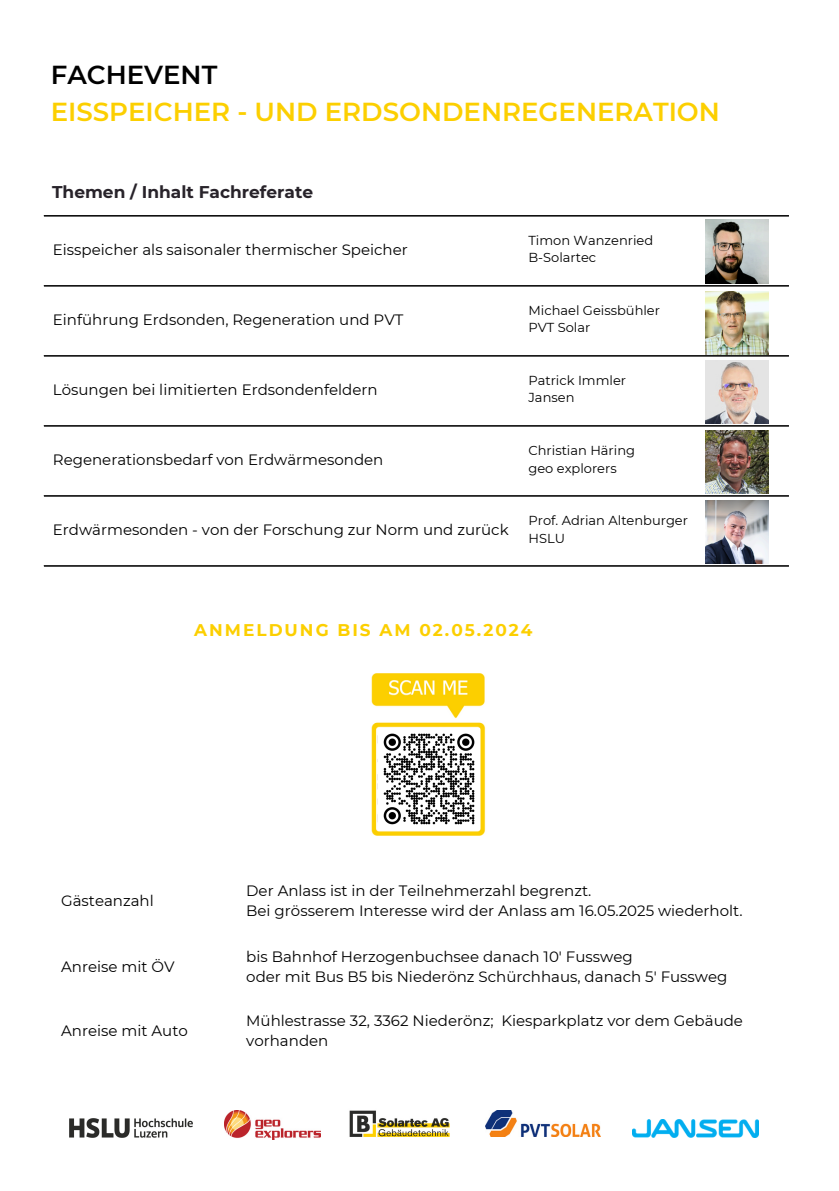
<style>
.page{position:relative;width:839px;height:1191px;background:#fff}
.page>*{position:absolute;margin:0;border:0;box-sizing:border-box;transform-origin:0 0}
.t1{font:600 26px "Montserrat";color:#fccf00}
.t2{font:600 26px "Montserrat";color:#000}
.t3{font:700 17px "Montserrat";color:#28232a}
.t4{font:700 17px "Montserrat";letter-spacing:.12em;color:#fccf00}
.t5{font:15px/20px "Montserrat";color:#000}
.t6{font:13px "Montserrat";color:#000}
</style>
<div class="page">
<img style="left:224px;top:1111px;width:96px;height:28px">
<img style="left:70px;top:1118px;width:123px;height:20px">
<img style="left:632px;top:1119px;width:126px;height:18px">
<img style="left:349px;top:1110px;width:101px;height:27px">
<img style="left:485px;top:1111px;width:115px;height:25px">
<hr style="left:44px;top:215px;width:745px;height:2px;background:#000">
<hr style="left:44px;top:285px;width:745px;height:2px;background:#000">
<hr style="left:44px;top:355px;width:745px;height:2px;background:#000">
<hr style="left:44px;top:425px;width:745px;height:2px;background:#000">
<hr style="left:44px;top:495px;width:745px;height:2px;background:#000">
<hr style="left:44px;top:565px;width:745px;height:2px;background:#000">
<img style="left:705px;top:431px;width:63px;height:63px">
<img style="left:705px;top:500px;width:63px;height:63px">
<img style="left:705px;top:361px;width:63px;height:63px">
<img style="left:705px;top:291px;width:63px;height:63px">
<img style="left:705px;top:219px;width:63px;height:65px">
<img style="left:371px;top:674px;width:115px;height:162px">
<img style="left:378px;top:728px;width:101px;height:102px">
<p class="t2" style="left:51px;top:58px;width:168px">FACHEVENT</p>
<p class="t1" style="left:51px;top:95px;width:670px">EISSPEICHER - UND ERDSONDENREGENERATION</p>
<p class="t3" style="left:52px;top:182px;width:262px">Themen / Inhalt Fachreferate</p>
<h1 class="t5" style="left:53px;top:239px;width:356px">Eisspeicher als saisonaler thermischer Speicher</h1>
<p class="t5" style="left:53px;top:309px;width:352px">Einführung Erdsonden, Regeneration und PVT</p>
<p class="t5" style="left:53px;top:380px;width:326px">Lösungen bei limitierten Erdsondenfeldern</p>
<p class="t5" style="left:53px;top:450px;width:332px">Regenerationsbedarf von Erdwärmesonden</p>
<p class="t5" style="left:53px;top:520px;width:457px">Erdwärmesonden - von der Forschung zur Norm und zurück</p>
<h1 class="t6" style="left:528px;top:233px;width:126px">Timon Wanzenried</h1>
<p class="t6" style="left:528px;top:250px;width:69px">B-Solartec</p>
<p class="t6" style="left:528px;top:303px;width:133px">Michael Geissbühler</p>
<p class="t6" style="left:528px;top:320px;width:63px">PVT Solar</p>
<p class="t6" style="left:528px;top:373px;width:99px">Patrick Immler</p>
<p class="t6" style="left:528px;top:390px;width:47px">Jansen</p>
<p class="t6" style="left:528px;top:443px;width:108px">Christian Häring</p>
<p class="t6" style="left:528px;top:460px;width:90px">geo explorers</p>
<p class="t6" style="left:528px;top:513px;width:161px">Prof. Adrian Altenburger</p>
<p class="t6" style="left:528px;top:530px;width:38px">HSLU</p>
<h2 class="t4" style="left:194px;top:620px;width:339px">ANMELDUNG BIS AM 02.05.2024</h2>
<p class="t5" style="left:61px;top:891px;width:94px">Gästeanzahl</p>
<p class="t5" style="left:61px;top:956px;width:115px">Anreise mit ÖV</p>
<p class="t5" style="left:246px;top:881px;width:346px">Der Anlass ist in der Teilnehmerzahl begrenzt.</p>
<p class="t5" style="left:246px;top:901px;width:497px">Bei grösserem Interesse wird der Anlass am 16.05.2025 wiederholt.</p>
<p class="t5" style="left:246px;top:946px;width:388px">bis Bahnhof Herzogenbuchsee danach 10' Fussweg</p>
<p class="t5" style="left:246px;top:966px;width:482px">oder mit Bus B5 bis Niederönz Schürchhaus, danach 5' Fussweg</p>
<p class="t5" style="left:61px;top:1021px;width:128px">Anreise mit Auto</p>
<p class="t5" style="left:246px;top:1011px;width:498px">Mühlestrasse 32, 3362 Niederönz; Kiesparkplatz vor dem Gebäude vorhanden</p>
</div>
